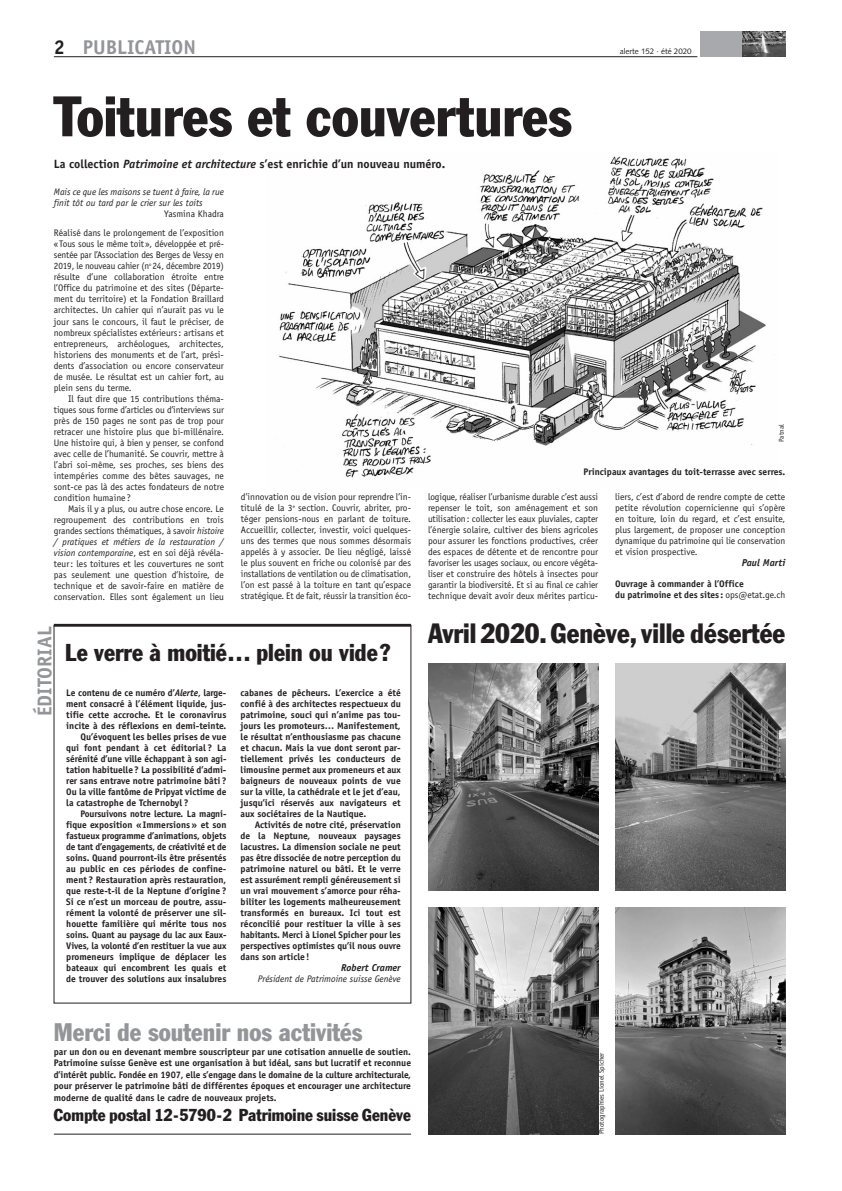
<style>
.page{position:relative;width:842px;height:1191px;background:#fff}
.page>*{position:absolute;margin:0;border:0;box-sizing:border-box;transform-origin:0 0}
.t1{font:condensed 56px "Franklin Gothic";color:#231f20}
.t2{font:condensed 27.5px "Franklin Gothic";color:#231f20}
.t3{font:condensed 25px "Franklin Gothic";color:#939598}
.t4{font:condensed 24px "Franklin Gothic";color:#231f20}
.t5{font:700 20px "Officina Sans";color:#939598}
.t6{font:condensed 17px "Franklin Gothic";color:#231f20}
.t7{font:700 12px "Officina Sans";color:#231f20}
.t8{font:italic 700 10px "Officina Sans";color:#231f20}
.t9{font:9.5px/11px "Officina Sans";color:#231f20;text-align:justify}
.t10{font:700 9.5px/11px "Officina Sans";color:#231f20;text-align:justify}
.t11{font:italic 9.5px/11px "Officina Sans";color:#231f20}
.t12{font:8px "Syntax";color:#231f20}
.t13{font:7px "Officina Sans";color:#231f20}
.s1{color:#231f20}
.s2{font-style:italic}
.s3{font-weight:400}
</style>
<div class="page">
<hr style="left:54px;top:57px;width:643px;height:1px;background:#231f20">
<div style="left:700px;top:31px;width:43px;height:26px;background:#a8a9ad"></div>
<img style="left:743px;top:31px;width:42px;height:26px">
<hr style="left:54px;top:624px;width:357px;height:2px;background:#231f20">
<img style="left:279px;top:156px;width:496px;height:322px">
<hr style="left:54px;top:1134px;width:357px;height:1px;background:#231f20">
<img style="left:428px;top:663px;width:170px;height:227px">
<img style="left:615px;top:663px;width:170px;height:227px">
<img style="left:615px;top:907px;width:170px;height:227px">
<img style="left:428px;top:907px;width:170px;height:227px">
<h3 class="t5" style="left:54px;top:40px;width:144px"><span class="s1">2</span> PUBLICATION</h3>
<p class="t12" style="left:620px;top:48px;width:74px">alerte 152 · été 2020</p>
<h1 class="t1" style="left:54px;top:96px;width:519px">Toitures et couvertures</h1>
<p class="t7" style="left:54px;top:160px;width:393px">La collection <span class="s2">Patrimoine et architecture</span> s’est enrichie d’un nouveau numéro.</p>
<p class="t11" style="left:54px;top:187px;width:172px">Mais ce que les maisons se tuent à faire, la rue finit tôt ou tard par le crier sur les toits</p>
<p class="t9" style="left:54px;top:205px;width:172px;line-height:19px;text-align:right">Yasmina Khadra<br>Réalisé dans le prolongement de l’exposition</p>
<p class="t9" style="left:54px;top:239px;width:172px">«Tous sous le même toit», développée et pré&shy;sentée par l’Association des Berges de Vessy en 2019, le nouveau cahier (n<sup>o</sup> 24, décembre 2019) résulte d’une collaboration étroite entre l’Office du patrimoine et des sites (Dépar te - ment du territoire) et la Fondation Braillard architectes. Un cahier qui n’aurait pas vu le jour sans le concours, il faut le préciser, de nombreux spécialistes extérieurs: artisans et entrepreneurs, archéologues, architectes, historiens des monuments et de l’art, prési&shy;dents d’association ou encore conservateur de musée. Le résultat est un cahier fort, au plein sens du terme.</p>
<p class="t9" style="left:54px;top:393px;width:172px;text-indent:14px">Il faut dire que 15 contributions théma&shy;tiques sous forme d’articles ou d’interviews sur près de 150 pages ne sont pas de trop pour retracer une histoire plus que bi-millénaire.<br>Une histoire qui, à bien y penser, se confond avec celle de l’humanité. Se couvrir, mettre à l’abri soi-même, ses proches, ses biens des intempéries comme des bêtes sauvages, ne sont-ce pas là des actes fondateurs de notre condition humaine?</p>
<p class="t9" style="left:54px;top:503px;width:172px;text-indent:14px">Mais il y a plus, ou autre chose encore. Le regroupement des contributions en trois grandes sections thématiques, à savoir <span class="s2">histoire / pratiques et métiers de la restauration / vision contemporaine</span>, est en soi déjà révéla&shy;teur: les toitures et les couvertures ne sont pas seulement une question d’histoire, de technique et de savoir-faire en matière de conservation. Elles sont également un lieu</p>
<p class="t9" style="left:241px;top:492px;width:172px">d’innovation ou de vision pour reprendre l’in&shy;titulé de la 3<sup>e</sup> section. Couvrir, abriter, pro - téger pensions-nous en parlant de toiture.<br>Accueillir, collecter, investir, voici quelques&shy;uns des termes que nous sommes désormais appelés à y associer. De lieu négligé, laissé le plus souvent en friche ou colonisé par des installations de ventilation ou de climatisation, l’on est passé à la toiture en tant qu’espace stratégique. Et de fait, réussir la transition éco-</p>
<p class="t9" style="left:428px;top:492px;width:172px">logique, réaliser l’urbanisme durable c’est aussi repenser le toit, son aménagement et son utilisation: collecter les eaux pluviales, capter l’énergie solaire, cultiver des biens agricoles pour assurer les fonctions productives, créer des espaces de détente et de rencontre pour favoriser les usages sociaux, ou encore végéta&shy;liser et construire des hôtels à insectes pour garantir la biodiversité. Et si au final ce cahier technique devait avoir deux mé rites particu-</p>
<p class="t9" style="left:615px;top:492px;width:172px">liers, c’est d’abord de rendre compte de cette petite révolution copernicienne qui s’opère en toiture, loin du regard, et c’est ensuite, plus largement, de proposer une conception dynamique du patrimoine qui lie conservation et vision prospective.</p>
<p class="t13" style="left:779px;top:442px;width:19px;rotate:-90deg">Patnal</p>
<p class="t10" style="left:583px;top:467px;width:203px">Principaux avantages du toit-terrasse avec serres.</p>
<p class="t8" style="left:742px;top:558px;width:45px">Paul Marti</p>
<p class="t10" style="left:615px;top:579px;width:172px">Ouvrage à commander à l’Office<br>du patrimoine et des sites: <span class="s3">ops@etat.ge.ch</span></p>
<h2 class="t2" style="left:428px;top:624px;width:359px">Avril 2020. Genève, ville désertée</h2>
<h3 class="t5" style="left:37px;top:716px;width:91px;rotate:-90deg">ÉDITORIAL</h3>
<h3 class="t4" style="left:65px;top:643px;width:327px">Le verre à moitié… plein ou vide?</h3>
<p class="t10" style="left:66px;top:688px;width:162px">Le contenu de ce numéro d’<span class="s2">Alerte</span>, large-</p>
<p class="t10" style="left:66px;top:699px;width:162px">ment consacré à l’élément liquide, jus-</p>
<p class="t10" style="left:66px;top:710px;width:162px">tifie cette accroche. Et le coronavirus</p>
<p class="t10" style="left:66px;top:721px;width:162px">incite à des réflexions en demi-teinte.</p>
<p class="t10" style="left:80px;top:732px;width:147px">Qu’évoquent les belles prises de vue</p>
<p class="t10" style="left:66px;top:743px;width:162px">qui font pendant à cet éditorial? La</p>
<p class="t10" style="left:66px;top:754px;width:162px">sérénité d’une ville échappant à son agi-</p>
<p class="t10" style="left:66px;top:765px;width:162px">tation habituelle? La possibilité d’admi-</p>
<p class="t10" style="left:66px;top:776px;width:162px">rer sans entrave notre patrimoine bâti?</p>
<p class="t10" style="left:66px;top:787px;width:162px">Ou la ville fantôme de Pripyat victime de</p>
<p class="t10" style="left:66px;top:798px;width:124px">la catastrophe de Tchernobyl?</p>
<p class="t10" style="left:80px;top:809px;width:147px">Poursuivons notre lecture. La magni-</p>
<p class="t10" style="left:66px;top:820px;width:162px">fique exposition «Immersions» et son</p>
<p class="t10" style="left:66px;top:831px;width:162px">fastueux programme d’animations, objets</p>
<p class="t10" style="left:66px;top:842px;width:162px">de tant d’engagements, de créativité et de</p>
<p class="t10" style="left:66px;top:853px;width:162px">soins. Quand pourront-ils être présentés</p>
<p class="t10" style="left:66px;top:864px;width:162px">au public en ces périodes de confine-</p>
<p class="t10" style="left:66px;top:875px;width:162px">ment? Restauration après restauration,</p>
<p class="t10" style="left:66px;top:886px;width:162px">que reste-t-il de la Neptune d’origine?</p>
<p class="t10" style="left:66px;top:897px;width:162px">Si ce n’est un morceau de poutre, assu-</p>
<p class="t10" style="left:66px;top:908px;width:162px">rément la volonté de préserver une sil-</p>
<p class="t10" style="left:66px;top:919px;width:162px">houette familière qui mérite tous nos</p>
<p class="t10" style="left:66px;top:930px;width:162px">soins. Quant au paysage du lac aux Eaux-</p>
<p class="t10" style="left:66px;top:941px;width:162px">Vives, la volonté d’en restituer la vue aux</p>
<p class="t10" style="left:66px;top:952px;width:162px">promeneurs implique de déplacer les</p>
<p class="t10" style="left:66px;top:963px;width:162px">bateaux qui encombrent les quais et</p>
<p class="t10" style="left:66px;top:974px;width:162px">de trouver des solutions aux insalubres</p>
<p class="t10" style="left:241px;top:688px;width:162px">cabanes de pêcheurs. L’exercice a été confié à des architectes respectueux du patrimoine, souci qui n’anime pas tou&shy;jours les promoteurs… Manifestement, le résultat n’enthousiasme pas chacune et chacun. Mais la vue dont seront par&shy;tiellement privés les conducteurs de limousine permet aux promeneurs et aux baigneurs de nouveaux points de vue sur la ville, la cathédrale et le jet d’eau, jusqu’ici réservés aux navigateurs et aux sociétaires de la Nautique.</p>
<p class="t10" style="left:241px;top:820px;width:162px;text-indent:14px">Activités de notre cité, préservation de la Neptune, nouveaux paysages lacustres. La dimension sociale ne peut pas être dissociée de notre perception du patrimoine naturel ou bâti. Et le verre est assurément rempli généreusement si un vrai mouvement s’amorce pour réha&shy;biliter les logements malheureusement transformés en bureaux. Ici tout est réconcilié pour restituer la ville à ses habitants. Merci à Lionel Spicher pour les perspectives optimistes qu’il nous ouvre dans son article!</p>
<p class="t8" style="left:341px;top:963px;width:61px">Robert Cramer</p>
<p class="t11" style="left:258px;top:974px;width:144px">Président de Patrimoine suisse Genève</p>
<h3 class="t3" style="left:54px;top:1023px;width:310px">Merci de soutenir nos activités</h3>
<p class="t10" style="left:54px;top:1046px;width:359px;line-height:11.5px">par un don ou en devenant membre souscripteur par une cotisation annuelle de soutien.<br>Patrimoine suisse Genève est une organisation à but idéal, sans but lucratif et reconnue d’intérêt public. Fondée en 1907, elle s’engage dans le domaine de la culture archi tec tu rale, pour préserver le patrimoine bâti de différentes époques et encourager une architecture moderne de qualité dans le cadre de nouveaux projets.</p>
<h3 class="t6" style="left:54px;top:1108px;width:359px">Compte postal 12-5790-2 Patrimoine suisse Genève</h3>
<p class="t13" style="left:599px;top:1134px;width:83px;rotate:-90deg">Photographies Lionel Spicher</p>
</div>
